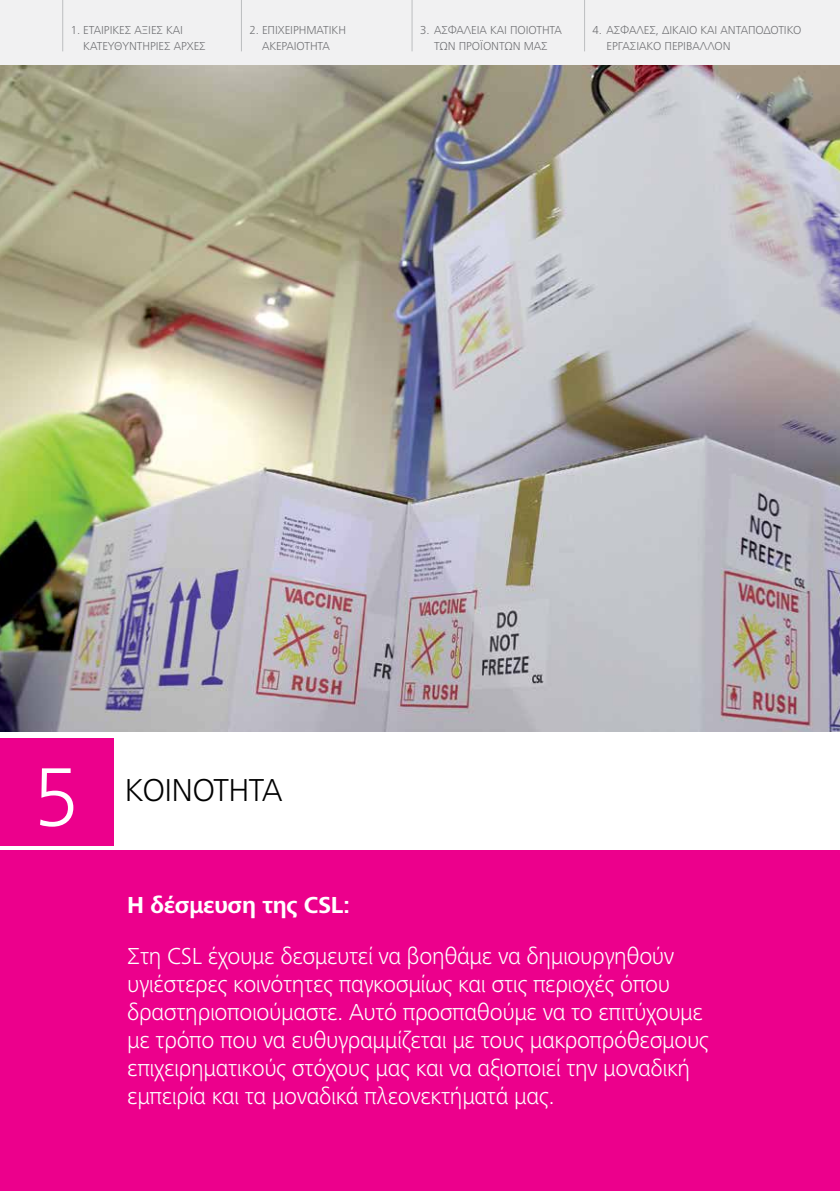
<style>
.page{position:relative;width:840px;height:1191px;background:#fff}
.page>*{position:absolute;margin:0;border:0;box-sizing:border-box;transform-origin:0 0}
.t1{font:300 86px "Frutiger Next LTW1 G";color:#fff}
.t2{font:300 32.8px "Frutiger Next LTW1 G";letter-spacing:-.02em;color:#000}
.t3{font:300 24px/28px "Frutiger Next LTW1 G";letter-spacing:-.015em;color:#fff}
.t4{font:700 24px "Frutiger Next LTW1 G";letter-spacing:-.015em;color:#fff}
.t5{font:300 12px/16px "Frutiger Next LTW1 G";letter-spacing:-.005em;color:#6d6e71}
</style>
<div class="page">
<img style="left:0;top:64px;width:839px;height:667px">
<div style="left:0;top:0;width:839px;height:64px;background:#f1f1f2"></div>
<hr style="left:62px;top:0;width:1px;height:51px;background:#bcbec0">
<hr style="left:241px;top:0;width:1px;height:51px;background:#bcbec0">
<hr style="left:411px;top:0;width:1px;height:51px;background:#bcbec0">
<hr style="left:584px;top:0;width:1px;height:51px;background:#bcbec0">
<div style="left:0;top:850px;width:839px;height:341px;background:#ec008c"></div>
<div style="left:0;top:738px;width:113px;height:108px;background:#ec008c"></div>
<p class="t5" style="left:83px;top:22px;width:124px;text-indent:-13px">1. ΕΤΑΙΡΙΚΈΣ ΑΞΊ ΕΣ ΚΑΙ<br>ΚΑΤΕΥΘΥΝΤΉ ΡΙΕΣ ΑΡΧΈΣ</p>
<p class="t5" style="left:249px;top:22px;width:96px;text-align:center">2. ΕΠΙΧΕΙΡΗΜΑΤΙΚΉ<br>ΑΚΕΡΑΙΌΤΗΤΑ</p>
<p class="t5" style="left:420px;top:22px;width:143px;text-align:center">3. ΑΣΦΆΛΕΙΑ ΚΑΙ ΠΟΙΌΤΗΤΑ<br>ΤΩΝ ΠΡΟΪΌΝΤΩΝ ΜΑΣ</p>
<p class="t5" style="left:606px;top:22px;width:195px;text-indent:-14px">4. ΑΣΦΑΛΈΣ, ΔΊ ΚΑΙΟ ΚΑΙ ΑΝΤΑΠΟΔΟΤΙΚΌ<br>ΕΡΓΑΣΙΑΚΌ ΠΕΡΙΒΆΛΛΟΝ</p>
<h1 class="t1" style="left:34px;top:748px;width:47px">5</h1>
<h2 class="t2" style="left:125px;top:771px;width:158px">ΚΟΙΝΌΤΗΤΑ</h2>
<p class="t4" style="left:127px;top:891px;width:224px">Η δέσμευση της CSL:</p>
<p class="t3" style="left:127px;top:942px;width:583px">Στη CSL έχουμε δεσμευτεί να βοηθάμε να δημιουργηθούν υγιέστερες κοινότητες παγκοσμίως και στις περιοχές όπου δραστηριοποιούμαστε. Αυτό προσπαθούμε να το επιτύχουμε με τρόπο που να ευθυγραμμίζεται με τους μακροπρόθεσμους επιχειρηματικούς στόχους μας και να αξιοποιεί την μοναδική εμπειρία και τα μοναδικά πλεονεκτήματά μας.</p>
</div>
